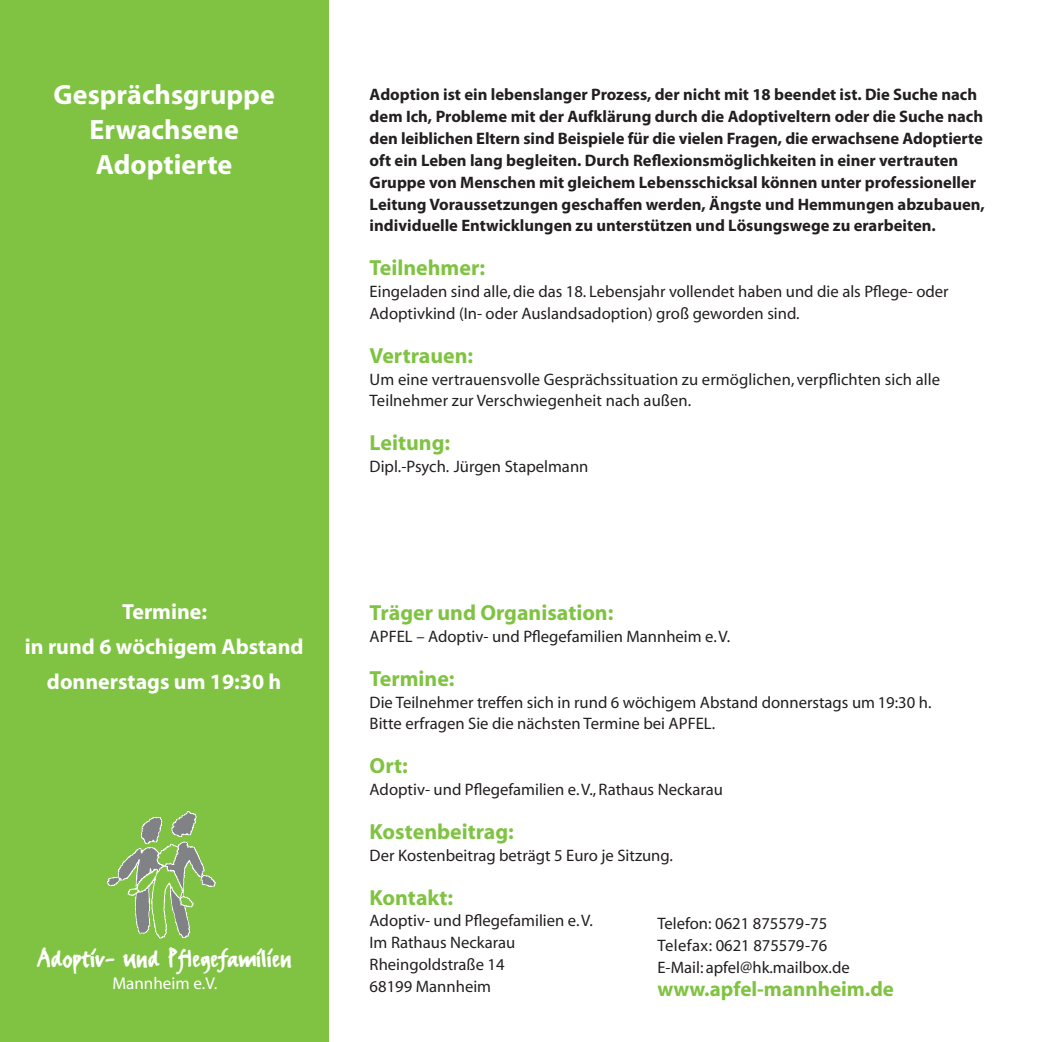
<style>
.page{position:relative;width:1042px;height:1042px;background:#fff}
.page>*{position:absolute;margin:0;border:0;box-sizing:border-box;transform-origin:0 0}
.t1{font:30.8px "FF Erikrighthand";color:#fff}
.t2{font:700 28px/35px "Myriad";color:#fff;text-align:center}
.t3{font:700 21.88px "Myriad";color:#80c342}
.t4{font:700 21.88px/35px "Myriad";color:#fff;text-align:center}
.t5{font:700 21px "Myriad";color:#80c342}
.t6{font:17.15px "Myriad";color:#fff}
.t7{font:16.62px/21.9px "Myriad";color:#231f20}
.t8{font:700 16.62px/21.9px "Myriad Pro";color:#231f20}
</style>
<div class="page">
<div style="left:0;top:0;width:328px;height:521px;background:#80c342"></div>
<div style="left:0;top:521px;width:328px;height:521px;background:#80c342"></div>
<svg style="left:107px;top:811px;width:109px;height:128px"></svg>
<h2 class="t2" style="left:54px;top:79px;width:223px">Gesprächsgruppe<br>Erwachsene<br>Adoptierte</h2>
<p class="t8" style="left:370px;top:85px;width:617px">Adoption ist ein lebenslanger Prozess, der nicht mit 18 beendet ist. Die Suche nach dem Ich, Probleme mit der Aufklärung durch die Adoptiveltern oder die Suche nach den leiblichen Eltern sind Beispiele für die vielen Fragen, die erwachsene Adoptierte oft ein Leben lang begleiten. Durch Reflexionsmöglichkeiten in einer vertrauten Gruppe von Menschen mit gleichem Lebensschicksal können unter professioneller Leitung Voraussetzungen geschaffen werden, Ängste und Hemmungen abzubauen, individuelle Entwicklungen zu unterstützen und Lösungswege zu erarbeiten.</p>
<h3 class="t3" style="left:370px;top:260px;width:117px">Teilnehmer:</h3>
<p class="t7" style="left:370px;top:282px;width:580px">Eingeladen sind alle, die das 18. Lebensjahr vollendet haben und die als Pflege- oder<br>Adoptivkind (In- oder Auslandsadoption) groß geworden sind.</p>
<h3 class="t3" style="left:370px;top:347px;width:105px">Vertrauen:</h3>
<p class="t7" style="left:370px;top:369px;width:572px">Um eine vertrauensvolle Gesprächssituation zu ermöglichen, verpflichten sich alle<br>Teilnehmer zur Verschwiegenheit nach außen.</p>
<h3 class="t3" style="left:370px;top:435px;width:82px">Leitung:</h3>
<p class="t7" style="left:370px;top:457px;width:220px">Dipl.-Psych. Jürgen Stapelmann</p>
<h3 class="t4" style="left:25px;top:596px;width:280px">Termine:<br>in rund 6 wöchigem Abstand donnerstags um 19:30 h</h3>
<h3 class="t3" style="left:370px;top:604px;width:245px">Träger und Organisation:</h3>
<p class="t7" style="left:370px;top:627px;width:362px">APFEL – Adoptiv- und Pflegefamilien Mannheim e. V.</p>
<h3 class="t3" style="left:370px;top:670px;width:86px">Termine:</h3>
<p class="t7" style="left:370px;top:692px;width:563px">Die Teilnehmer treffen sich in rund 6 wöchigem Abstand donnerstags um 19:30 h.<br>Bitte erfragen Sie die nächsten Termine bei APFEL.</p>
<h3 class="t3" style="left:370px;top:758px;width:40px">Ort:</h3>
<p class="t7" style="left:370px;top:780px;width:355px">Adoptiv- und Pflegefamilien e. V., Rathaus Neckarau</p>
<h3 class="t3" style="left:370px;top:823px;width:146px">Kostenbeitrag:</h3>
<p class="t7" style="left:370px;top:845px;width:305px">Der Kostenbeitrag beträgt 5 Euro je Sitzung.</p>
<h3 class="t3" style="left:370px;top:889px;width:85px">Kontakt:</h3>
<p class="t7" style="left:370px;top:911px;width:225px">Adoptiv- und Pflegefamilien e. V.<br>Im Rathaus Neckarau<br>Rheingoldstraße 14<br>68199 Mannheim</p>
<p class="t7" style="left:657px;top:914px;width:171px">Telefon: 0621 875579-75<br>Telefax: 0621 875579-76</p>
<h1 class="t1" style="left:37px;top:938px;width:256px">Adoptiv- und Pflegefamilien</h1>
<p class="t7" style="left:657px;top:958px;width:194px">E-Mail: apfel@hk.mailbox.de</p>
<p class="t6" style="left:112px;top:977px;width:106px">Mannheim e.V.</p>
<p class="t5" style="left:657px;top:981px;width:238px">www.apfel-mannheim.de</p>
</div>
